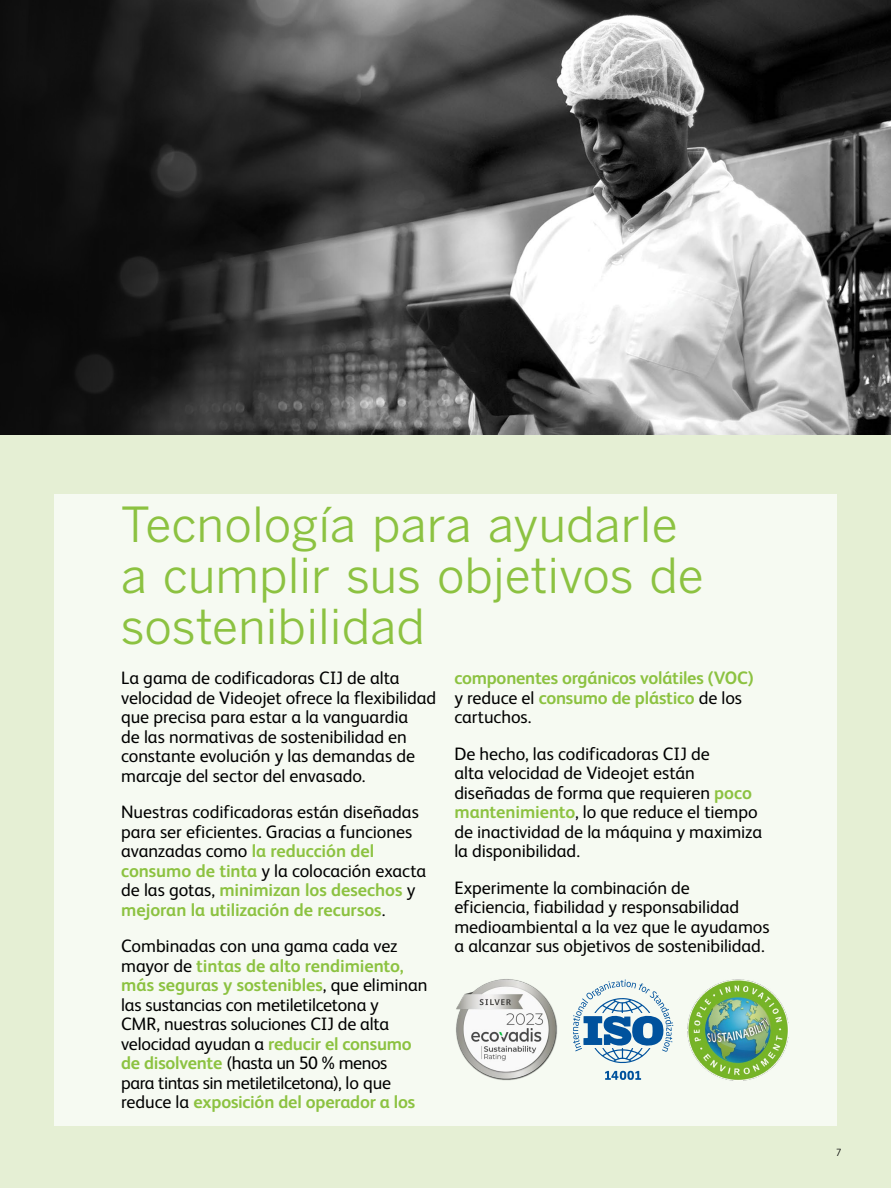
<style>
.page{position:relative;width:891px;height:1188px;background:#fff}
.page>*{position:absolute;margin:0;border:0;box-sizing:border-box;transform-origin:0 0}
.t1{font:48px/51px "Benton Gothic";letter-spacing:-.01em;color:#8cc241}
.t2{font:18px/19.5px "FS Albert Pro";letter-spacing:-.005em;color:#000}
.t3{font:700 18px/19.5px "FS Albert Pro";letter-spacing:-.015em;color:#8cc241}
.t4{font:300 10.5px "FS Albert Pro";color:#000}
.s1{font-weight:700;color:#8cc241}
.s2{font-weight:400;color:#000}
</style>
<div class="page">
<img style="left:0;top:0;width:891px;height:436px">
<div style="left:0;top:436px;width:891px;height:752px;background:#e5efd4"></div>
<div style="left:54px;top:494px;width:783px;height:632px;background:#f6faf2"></div>
<img style="left:456px;top:979px;width:102px;height:102px">
<svg style="left:573px;top:980px;width:100px;height:84px"></svg>
<svg style="left:605px;top:1071px;width:36px;height:9px"></svg>
<img style="left:687px;top:979px;width:101px;height:101px">
<h1 class="t1" style="left:121px;top:500px;width:585px">Tecnología para ayudarle a cumplir sus objetivos de sostenibilidad</h1>
<p class="t2" style="left:121px;top:667px;width:317px">La gama de codificadoras CIJ de alta velocidad de Videojet ofrece la flexibilidad que precisa para estar a la vanguardia<br>de las normativas de sostenibilidad en constante evolución y las demandas de marcaje del sector del envasado.</p>
<p class="t2" style="left:121px;top:801px;width:307px">Nuestras codificadoras están diseñadas para ser eficientes. Gracias a funciones avanzadas como <span class="s1">la reducción del consumo de tinta</span> y la colocación exacta de las gotas, <span class="s1">minimizan los desechos</span> y <span class="s1">mejoran la utilización de recursos</span>.</p>
<p class="t2" style="left:121px;top:935px;width:308px">Combinadas con una gama cada vez mayor de <span class="s1">tintas de alto rendimiento, más seguras y sostenibles</span>, que eliminan las sustancias con metiletilcetona y<br>CMR, nuestras soluciones CIJ de alta velocidad ayudan a <span class="s1">reducir el consumo de disolvente</span> (hasta un 50 % menos<br>para tintas sin metiletilcetona), lo que reduce la <span class="s1">exposición del operador a los</span></p>
<p class="t3" style="left:454px;top:668px;width:301px">componentes orgánicos volátiles (VOC) <span class="s2">y reduce el</span> consumo de plástico <span class="s2">de los cartuchos.</span></p>
<p class="t2" style="left:454px;top:743px;width:309px">De hecho, las codificadoras CIJ de<br>alta velocidad de Videojet están diseñadas de forma que requieren <span class="s1">poco mantenimiento</span>, lo que reduce el tiempo de inactividad de la máquina y maximiza la disponibilidad.</p>
<p class="t2" style="left:454px;top:877px;width:317px">Experimente la combinación de<br>eficiencia, fiabilidad y responsabilidad medioambiental a la vez que le ayudamos a alcanzar sus objetivos de sostenibilidad.</p>
<p class="t4" style="left:836px;top:1145px;width:7px">7</p>
</div>
